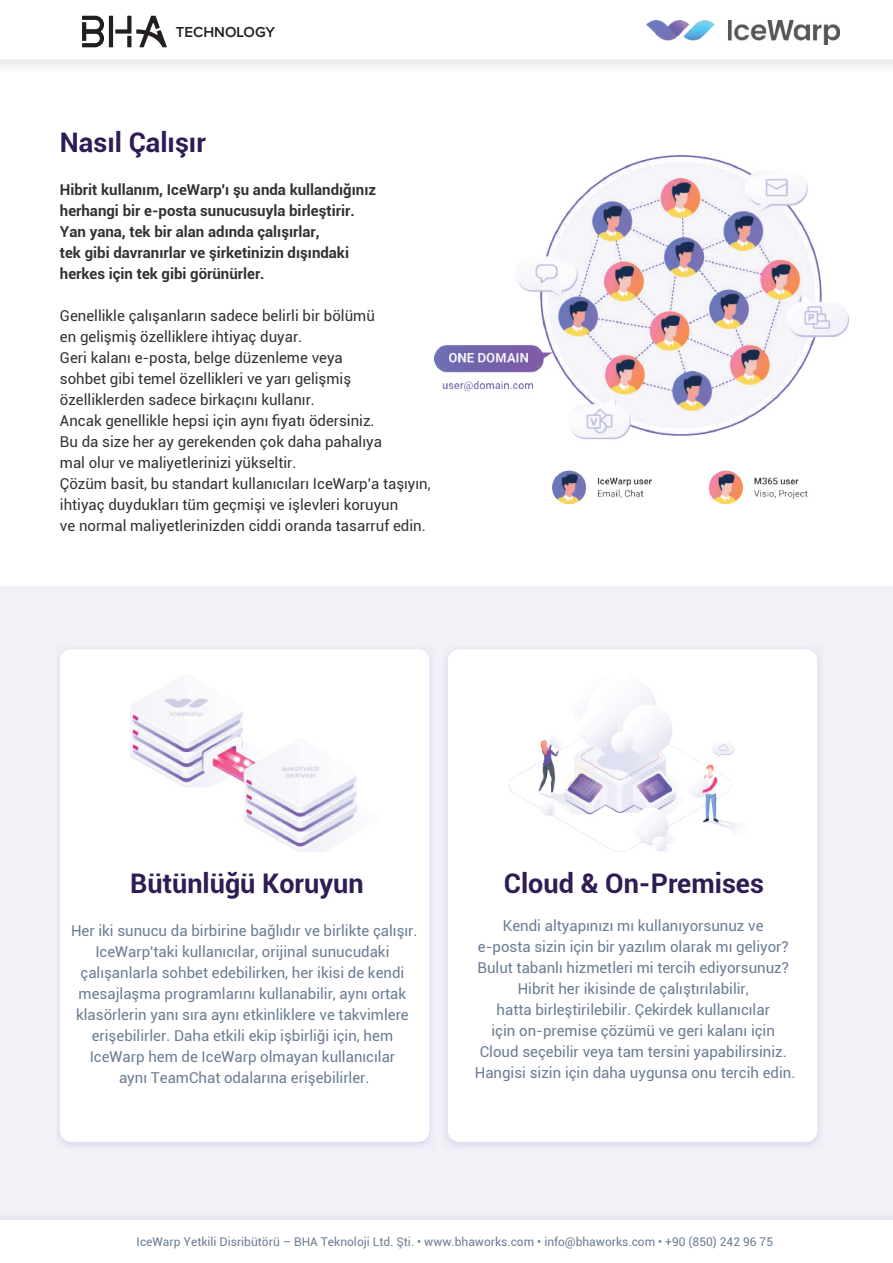
<style>
.page{position:relative;width:893px;height:1263px;background:#fff}
.page>*{position:absolute;margin:0;border:0;box-sizing:border-box;transform-origin:0 0}
.t1{font:700 27px "Roboto";color:#2f1c55}
.t2{font:15px/21px "Roboto";color:#6b7d93;text-align:center}
.t3{font:15px/21px "Roboto";color:#313232}
.t4{font:700 15px/21px "Roboto";color:#313232}
.t5{font:600 15px "Proxima Nova";color:#231f20}
.t6{font:12px "Roboto";color:#6b7d93}
</style>
<div class="page">
<div style="left:0;top:587px;width:893px;height:676px;background:#f4f0f7"></div>
<div style="left:0;top:0;width:893px;height:71px;background:#f0f2f4"></div>
<div style="left:0;top:0;width:893px;height:60px;background:#fff"></div>
<div style="left:0;top:1212px;width:893px;height:51px;background:#eae9f4"></div>
<div style="left:0;top:1220px;width:893px;height:43px;background:#fff"></div>
<img style="left:435px;top:155px;width:414px;height:348px">
<div style="left:443px;top:646px;width:379px;height:503px;background:#e8e8f3"></div>
<div style="left:448px;top:649px;width:369px;height:493px;background:#fff;border-radius:11px"></div>
<div style="left:55px;top:646px;width:379px;height:503px;background:#e8e8f3"></div>
<div style="left:60px;top:649px;width:369px;height:493px;background:#fff;border-radius:11px"></div>
<img style="left:646px;top:20px;width:193px;height:24px">
<img style="left:130px;top:683px;width:227px;height:168px">
<img style="left:509px;top:688px;width:228px;height:163px">
<svg style="left:82px;top:16px;width:22px;height:31px"></svg>
<hr style="left:109px;top:16px;width:4px;height:31px;background:#231f20">
<svg style="left:115px;top:16px;width:52px;height:31px"></svg>
<p class="t5" style="left:176px;top:25px;width:101px">TECHNOLOGY</p>
<h1 class="t1" style="left:60px;top:124px;width:147px">Nasıl Çalışır</h1>
<p class="t4" style="left:60px;top:178px;width:318px">Hibrit kullanım, IceWarp'ı şu anda kullandığınız herhangi bir e-posta sunucusuyla birleştirir.<br>Yan yana, tek bir alan adında çalışırlar,<br>tek gibi davranırlar ve şirketinizin dışındaki herkes için tek gibi görünürler.</p>
<p class="t3" style="left:60px;top:304px;width:372px">Genellikle çalışanların sadece belirli bir bölümü<br>en gelişmiş özelliklere ihtiyaç duyar.<br>Geri kalanı e-posta, belge düzenleme veya<br>sohbet gibi temel özellikleri ve yarı gelişmiş özelliklerden sadece birkaçını kullanır.<br>Ancak genellikle hepsi için aynı fiyatı ödersiniz.<br>Bu da size her ay gerekenden çok daha pahalıya<br>mal olur ve maliyetlerinizi yükseltir.<br>Çözüm basit, bu standart kullanıcıları IceWarp'a taşıyın, ihtiyaç duydukları tüm geçmişi ve işlevleri koruyun<br>ve normal maliyetlerinizden ciddi oranda tasarruf edin.</p>
<h1 class="t1" style="left:130px;top:865px;width:235px">Bütünlüğü Koruyun</h1>
<h1 class="t1" style="left:504px;top:865px;width:262px">Cloud &amp; On-Premises</h1>
<p class="t2" style="left:71px;top:919px;width:348px">Her iki sunucu da birbirine bağlıdır ve birlikte çalışır.<br>IceWarp'taki kullanıcılar, orijinal sunucudaki çalışanlarla sohbet edebilirken, her ikisi de kendi mesajlaşma programlarını kullanabilir, aynı ortak klasörlerin yanı sıra aynı etkinliklere ve takvimlere erişebilirler. Daha etkili ekip işbirliği için, hem IceWarp hem de IceWarp olmayan kullanıcılar<br>aynı TeamChat odalarına erişebilirler.</p>
<p class="t2" style="left:475px;top:915px;width:322px">Kendi altyapınızı mı kullanıyorsunuz ve<br>e-posta sizin için bir yazılım olarak mı geliyor?<br>Bulut tabanlı hizmetleri mi tercih ediyorsunuz?<br>Hibrit her ikisinde de çalıştırılabilir,<br>hatta birleştirilebilir. Çekirdek kullanıcılar<br>için on-premise çözümü ve geri kalanı için Cloud seçebilir veya tam tersini yapabilirsiniz.<br>Hangisi sizin için daha uygunsa onu tercih edin.</p>
<p class="t6" style="left:137px;top:1234px;width:638px">IceWarp Yetkili Disribütörü – BHA Teknoloji Ltd. Şti. • www.bhaworks.com • info@bhaworks.com • +90 (850) 242 96 75</p>
</div>
